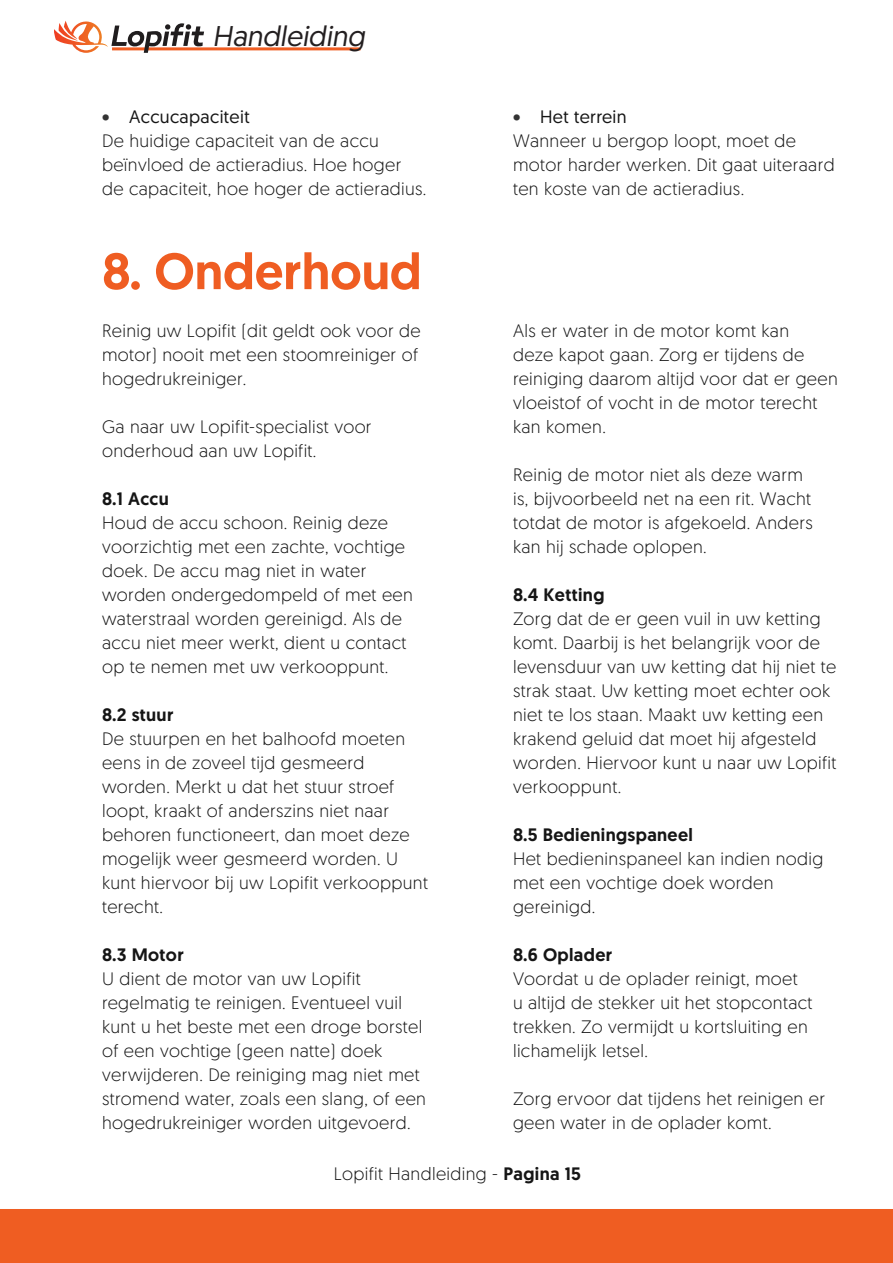
<style>
.page{position:relative;width:893px;height:1263px;background:#fff}
.page>*{position:absolute;margin:0;border:0;box-sizing:border-box;transform-origin:0 0}
.Titel{font:500 51px "Geomanist";color:#ef5d22}
.t1{font:italic 28.5px "Geomanist";color:#231f20}
.Tekst{font:300 18px/24px "Geomanist";letter-spacing:.02em;color:#151515}
.Tekst-2{font:500 18px "Geomanist";letter-spacing:.02em;color:#151515}
.t2{font:18px "Geomanist";letter-spacing:.02em;color:#151515}
.s1{color:#333}
.s2{font-weight:500}
</style>
<div class="page">
<div style="left:0;top:1209px;width:893px;height:54px;background:#ef5d22"></div>
<hr style="left:112px;top:47px;width:249px;height:3px;background:#ef5d22">
<svg style="left:54px;top:21px;width:150px;height:32px"></svg>
<h2 class="t1" style="left:213px;top:18px;width:159px">Handleiding</h2>
<p class="t2" style="left:102px;top:105px;width:149px"><span class="s1">•</span> Accucapaciteit</p>
<p class="Tekst" style="left:102px;top:128px;width:326px">De huidige capaciteit van de accu beïnvloed de actieradius. Hoe hoger de capaciteit, hoe hoger de actieradius.</p>
<p class="Titel" style="left:102px;top:237px;width:321px">8. Onderhoud</p>
<p class="Tekst" style="left:102px;top:318px;width:320px">Reinig uw Lopifit (dit geldt ook voor de motor) nooit met een stoomreiniger of hogedrukreiniger.</p>
<p class="Tekst" style="left:102px;top:414px;width:271px">Ga naar uw Lopifit-specialist voor onderhoud aan uw Lopifit.</p>
<p class="Tekst-2" style="left:102px;top:487px;width:68px">8.1 Accu</p>
<p class="Tekst" style="left:102px;top:510px;width:312px">Houd de accu schoon. Reinig deze voorzichtig met een zachte, vochtige doek. De accu mag niet in water worden ondergedompeld of met een waterstraal worden gereinigd. Als de accu niet meer werkt, dient u contact op te nemen met uw verkooppunt.</p>
<p class="Tekst-2" style="left:102px;top:703px;width:73px">8.2 stuur</p>
<p class="Tekst" style="left:102px;top:726px;width:327px">De stuurpen en het balhoofd moeten eens in de zoveel tijd gesmeerd worden. Merkt u dat het stuur stroef loopt, kraakt of anderszins niet naar behoren functioneert, dan moet deze mogelijk weer gesmeerd worden. U kunt hiervoor bij uw Lopifit verkooppunt terecht.</p>
<p class="Tekst-2" style="left:102px;top:943px;width:83px">8.3 Motor</p>
<p class="Tekst" style="left:102px;top:966px;width:325px">U dient de motor van uw Lopifit regelmatig te reinigen. Eventueel vuil kunt u het beste met een droge borstel of een vochtige (geen natte) doek verwijderen. De reiniging mag niet met stromend water, zoals een slang, of een hogedrukreiniger worden uitgevoerd.</p>
<p class="t2" style="left:513px;top:105px;width:115px"><span class="s1">•</span> Het terrein</p>
<p class="Tekst" style="left:513px;top:128px;width:323px">Wanneer u bergop loopt, moet de motor harder werken. Dit gaat uiteraard ten koste van de actieradius.</p>
<p class="Tekst" style="left:513px;top:318px;width:326px">Als er water in de motor komt kan<br>deze kapot gaan. Zorg er tijdens de reiniging daarom altijd voor dat er geen vloeistof of vocht in de motor terecht kan komen.</p>
<p class="Tekst" style="left:513px;top:462px;width:301px">Reinig de motor niet als deze warm is, bijvoorbeeld net na een rit. Wacht totdat de motor is afgekoeld. Anders kan hij schade oplopen.</p>
<p class="Tekst-2" style="left:513px;top:583px;width:93px">8.4 Ketting</p>
<p class="Tekst" style="left:513px;top:606px;width:325px">Zorg dat de er geen vuil in uw ketting komt. Daarbij is het belangrijk voor de levensduur van uw ketting dat hij niet te strak staat. Uw ketting moet echter ook niet te los staan. Maakt uw ketting een krakend geluid dat moet hij afgesteld worden. Hiervoor kunt u naar uw Lopifit verkooppunt.</p>
<p class="Tekst-2" style="left:513px;top:823px;width:181px">8.5 Bedieningspaneel</p>
<p class="Tekst" style="left:513px;top:846px;width:312px">Het bedieninspaneel kan indien nodig met een vochtige doek worden gereinigd.</p>
<p class="Tekst-2" style="left:513px;top:943px;width:101px">8.6 Oplader</p>
<p class="Tekst" style="left:513px;top:966px;width:301px">Voordat u de oplader reinigt, moet<br>u altijd de stekker uit het stopcontact trekken. Zo vermijdt u kortsluiting en lichamelijk letsel.</p>
<p class="Tekst" style="left:513px;top:1086px;width:314px">Zorg ervoor dat tijdens het reinigen er geen water in de oplader komt.</p>
<p class="Tekst" style="left:334px;top:1161px;width:249px">Lopifit Handleiding - <span class="s2">Pagina 15</span></p>
</div>
